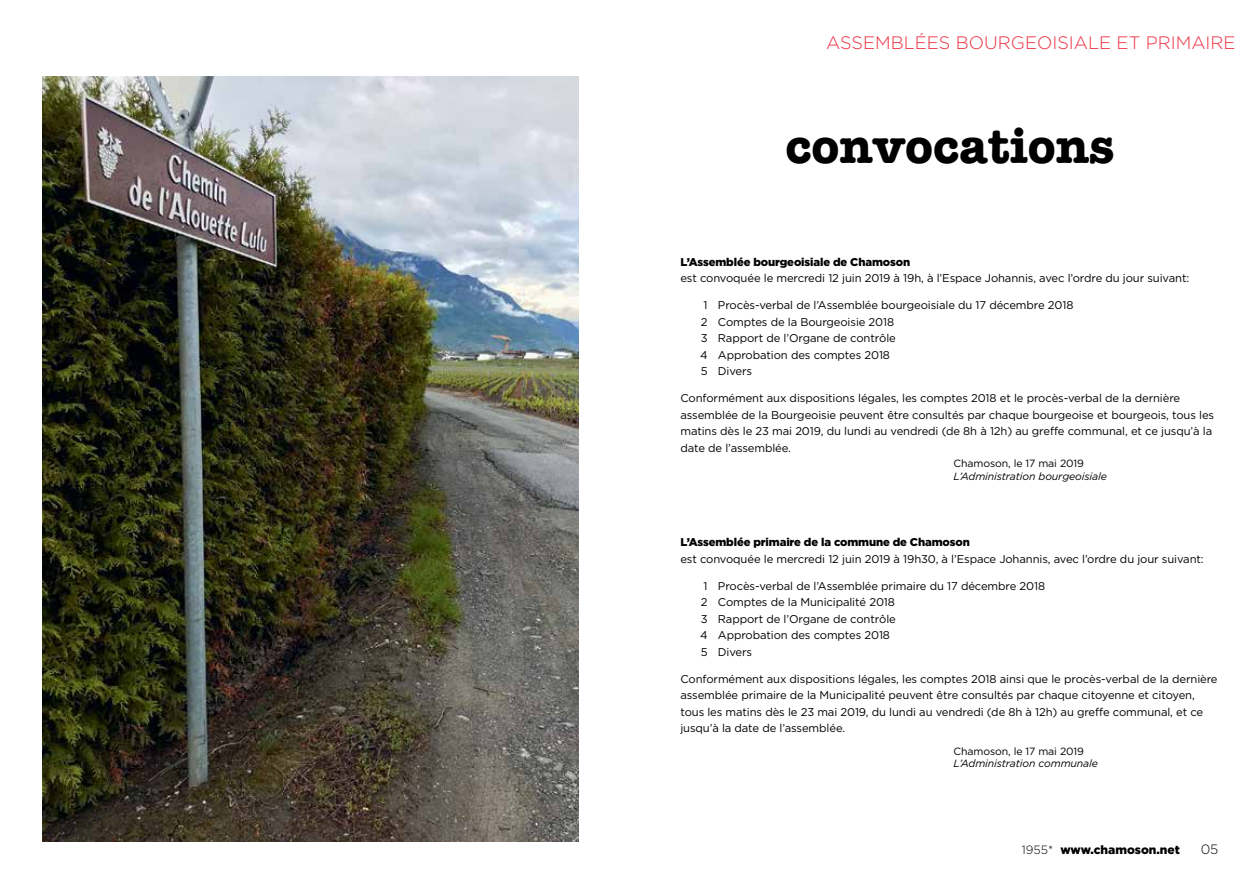
<style>
.page{position:relative;width:1259px;height:893px;background:#fff}
.page>*{position:absolute;margin:0;border:0;box-sizing:border-box;transform-origin:0 0}
.t1{font:700 49.5px "American Typewriter";color:#000}
.t2{font:300 18px "Gotham";color:#ee3042}
.t3{font:300 13.5px "Gotham";color:#000}
.t4{font:900 12px "Gotham";color:#000}
.t5{font:11.25px/16.5px "Gotham";letter-spacing:-.01em;color:#000}
.t6{font:900 11.25px "Gotham";letter-spacing:-.01em;color:#000}
.t7{font:italic 10.5px "Gotham";letter-spacing:-.01em;color:#000}
.t8{font:10.5px "Gotham";letter-spacing:-.01em;color:#000}
.s1{font-weight:300}
</style>
<div class="page">
<img style="left:43px;top:77px;width:535px;height:765px">
<h2 class="t2" style="left:826px;top:33px;width:411px">ASSEMBLÉES BOURGEOISIALE ET PRIMAIRE</h2>
<h1 class="t1" style="left:785px;top:103px;width:330px">convocations</h1>
<p class="t6" style="left:680px;top:255px;width:231px">L’Assemblée bourgeoisiale de Chamoson</p>
<p class="t5" style="left:680px;top:270px;width:510px">est convoquée le mercredi 12 juin 2019 à 19h, à l’Espace Johannis, avec l’ordre du jour suivant:</p>
<p class="t5" style="left:700px;top:297px;width:375px;text-indent:4px">1 Procès-verbal de l’Assemblée bourgeoisiale du 17 décembre 2018<br>2 Comptes de la Bourgeoisie 2018<br>3 Rapport de l’Organe de contrôle<br>4 Approbation des comptes 2018<br>5 Divers</p>
<p class="t5" style="left:680px;top:390px;width:535px">Conformément aux dispositions légales, les comptes 2018 et le procès-verbal de la dernière assemblée de la Bourgeoisie peuvent être consultés par chaque bourgeoise et bourgeois, tous les matins dès le 23 mai 2019, du lundi au vendredi (de 8h à 12h) au greffe communal, et ce jusqu’à la date de l’assemblée.</p>
<p class="t8" style="left:953px;top:457px;width:132px">Chamoson, le 17 mai 2019</p>
<p class="t7" style="left:953px;top:471px;width:155px">L’Administration bourgeoisiale</p>
<p class="t6" style="left:680px;top:536px;width:291px">L’Assemblée primaire de la commune de Chamoson</p>
<p class="t5" style="left:680px;top:550px;width:525px">est convoquée le mercredi 12 juin 2019 à 19h30, à l’Espace Johannis, avec l’ordre du jour suivant:</p>
<p class="t5" style="left:700px;top:577px;width:346px;text-indent:4px">1 Procès-verbal de l’Assemblée primaire du 17 décembre 2018<br>2 Comptes de la Municipalité 2018<br>3 Rapport de l’Organe de contrôle<br>4 Approbation des comptes 2018<br>5 Divers</p>
<p class="t5" style="left:680px;top:670px;width:539px">Conformément aux dispositions légales, les comptes 2018 ainsi que le procès-verbal de la dernière assemblée primaire de la Municipalité peuvent être consultés par chaque citoyenne et citoyen, tous les matins dès le 23 mai 2019, du lundi au vendredi (de 8h à 12h) au greffe communal, et ce jusqu’à la date de l’assemblée.</p>
<p class="t8" style="left:953px;top:745px;width:132px">Chamoson, le 17 mai 2019</p>
<p class="t7" style="left:953px;top:758px;width:146px">L’Administration communale</p>
<p class="t4" style="left:1022px;top:843px;width:160px"><span class="s1">1955*</span> www.chamoson.net</p>
<p class="t3" style="left:1200px;top:842px;width:19px">05</p>
</div>
